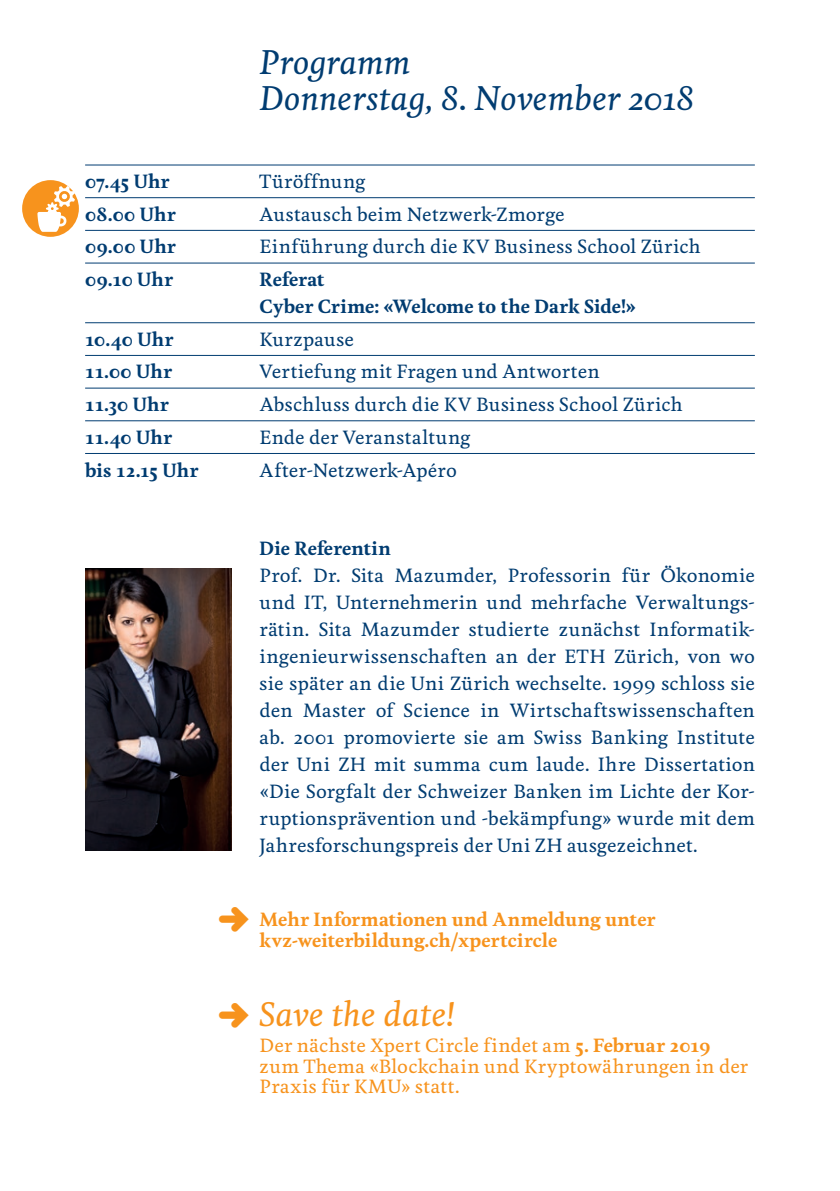
<style>
.page{position:relative;width:840px;height:1191px;background:#fff}
.page>*{position:absolute;margin:0;border:0;box-sizing:border-box;transform-origin:0 0}
.Titel{font:italic 500 32px/36px "Feijoa";color:#013c71}
.t1{font:italic 500 32px "Feijoa";color:#f7931d}
.Grundtext{font:500 18px/27px "Feijoa";letter-spacing:.015em;color:#013c71;text-align:justify}
.Tabelle_Grundtext{font:500 18px "Feijoa";letter-spacing:.02em;color:#013c71}
.Tabelle_Grundtext-2{font:700 18px/27px "Feijoa";letter-spacing:.01em;color:#013c71}
.t2{font:500 18px/20.4px "Feijoa";letter-spacing:.02em;color:#f7931d}
.t3{font:700 18px/20.4px "Feijoa";letter-spacing:.005em;color:#f7931d}
.Grundtext-2{font:700 18px "Feijoa";letter-spacing:.005em;color:#013c71}
.s1{font-weight:700}
</style>
<div class="page">
<div style="left:22px;top:180px;width:57px;height:57px;background:#f7931d;border-radius:50%"></div>
<svg style="left:37px;top:186px;width:38px;height:46px"></svg>
<img style="left:85px;top:568px;width:146px;height:282px">
<hr style="left:85px;top:165px;width:669px;height:1px;background:#013c71">
<hr style="left:85px;top:197px;width:669px;height:1px;background:#013c71">
<hr style="left:85px;top:230px;width:669px;height:1px;background:#013c71">
<hr style="left:85px;top:263px;width:669px;height:1px;background:#013c71">
<hr style="left:85px;top:322px;width:669px;height:1px;background:#013c71">
<hr style="left:85px;top:355px;width:669px;height:1px;background:#013c71">
<hr style="left:85px;top:388px;width:669px;height:1px;background:#013c71">
<hr style="left:85px;top:420px;width:669px;height:1px;background:#013c71">
<hr style="left:85px;top:453px;width:669px;height:1px;background:#013c71">
<p class="Titel" style="left:259px;top:46px;width:436px">Programm<br>Donnerstag, 8. November 2018</p>
<p class="Tabelle_Grundtext-2" style="left:85px;top:168px;width:86px">07.45 Uhr</p>
<p class="Tabelle_Grundtext" style="left:259px;top:170px;width:107px">Türöffnung</p>
<p class="Tabelle_Grundtext-2" style="left:85px;top:201px;width:92px">08.00 Uhr</p>
<p class="Tabelle_Grundtext" style="left:259px;top:203px;width:306px">Austausch beim Netzwerk-Zmorge</p>
<p class="Tabelle_Grundtext-2" style="left:85px;top:233px;width:92px">09.00 Uhr</p>
<p class="Tabelle_Grundtext" style="left:259px;top:235px;width:442px">Einführung durch die KV Business School Zürich</p>
<p class="Tabelle_Grundtext-2" style="left:85px;top:266px;width:89px">09.10 Uhr</p>
<p class="Tabelle_Grundtext-2" style="left:259px;top:266px;width:378px">Referat<br>Cyber Crime: «Welcome to the Dark Side!»</p>
<p class="Tabelle_Grundtext-2" style="left:85px;top:326px;width:90px">10.40 Uhr</p>
<p class="Tabelle_Grundtext" style="left:259px;top:328px;width:96px">Kurzpause</p>
<p class="Tabelle_Grundtext-2" style="left:85px;top:358px;width:88px">11.00 Uhr</p>
<p class="Tabelle_Grundtext" style="left:259px;top:360px;width:341px">Vertiefung mit Fragen und Antworten</p>
<p class="Tabelle_Grundtext-2" style="left:85px;top:391px;width:85px">11.30 Uhr</p>
<p class="Tabelle_Grundtext" style="left:259px;top:393px;width:424px">Abschluss durch die KV Business School Zürich</p>
<p class="Tabelle_Grundtext-2" style="left:85px;top:424px;width:88px">11.40 Uhr</p>
<p class="Tabelle_Grundtext" style="left:259px;top:426px;width:212px">Ende der Veranstaltung</p>
<p class="Tabelle_Grundtext-2" style="left:85px;top:456px;width:115px">bis 12.15 Uhr</p>
<p class="Tabelle_Grundtext" style="left:259px;top:458px;width:198px">After-Netzwerk-Apéro</p>
<p class="Grundtext-2" style="left:259px;top:536px;width:133px">Die Referentin</p>
<p class="Grundtext" style="left:259px;top:562px;width:496px">Prof. Dr. Sita Mazumder, Professorin für Ökonomie und IT, Unternehmerin und mehrfache Verwaltungs&shy;rätin. Sita Mazumder studierte zunächst Informatik&shy;ingenieurwissenschaften an der ETH Zürich, von wo sie später an die Uni Zürich wechselte. 1999 schloss sie den Master of Science in Wirtschaftswissenschaften ab. 2001 promovierte sie am Swiss Banking Institute der Uni ZH mit summa cum laude. Ihre Dissertation «Die Sorgfalt der Schweizer Banken im Lichte der Kor&shy;ruptionsprävention und -bekämpfung» wurde mit dem Jahresforschungspreis der Uni ZH ausgezeichnet.</p>
<p class="t3" style="left:259px;top:909px;width:397px">Mehr Informationen und Anmeldung unter kvz-weiterbildung.ch/xpertcircle</p>
<p class="t1" style="left:259px;top:994px;width:196px">Save the date!</p>
<p class="t2" style="left:259px;top:1036px;width:489px">Der nächste Xpert Circle findet am <span class="s1">5. Februar 2019 </span>zum Thema «Blockchain und Kryptowährungen in der<br>Praxis für KMU» statt.</p>
</div>
